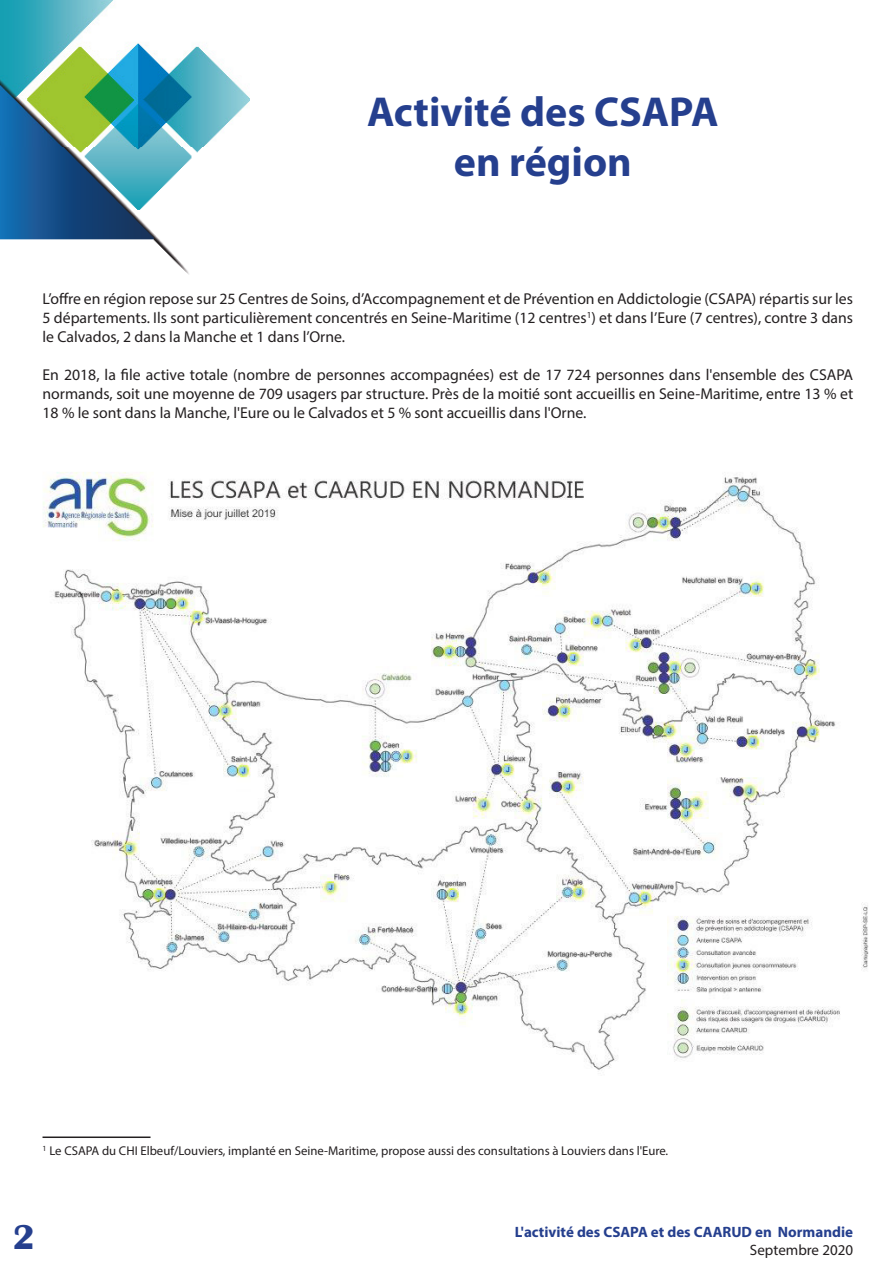
<style>
.page{position:relative;width:893px;height:1263px;background:#fff}
.page>*{position:absolute;margin:0;border:0;box-sizing:border-box;transform-origin:0 0}
.t1{font:700 42px "Myriad Pro";color:#253f8e}
.t2{font:700 36px "Britannic";color:#253f8e}
.t3{font:15.75px/18.9px "Myriad Pro";color:#231f20;text-align:justify}
.t4{font:700 15px "Myriad Pro";color:#253f8e}
.t5{font:15px "Myriad Pro";color:#231f20}
.t6{font:12.75px "Myriad Pro";color:#231f20}
</style>
<div class="page">
<img style="left:0;top:0;width:250px;height:274px">
<hr style="left:43px;top:1136px;width:108px;height:2px;background:#231f20">
<img style="left:43px;top:472px;width:826px;height:599px">
<p class="t1" style="left:367px;top:84px;width:353px">Activité des CSAPA</p>
<p class="t1" style="left:454px;top:135px;width:179px">en région</p>
<p class="t3" style="left:43px;top:289px;width:812px">L’offre en région repose sur 25 Centres de Soins, d’Accompagnement et de Prévention en Addictologie (CSAPA) répartis sur les 5 départements. Ils sont particulièrement concentrés en Seine-Maritime (12 centres<sup>1</sup>) et dans l’Eure (7 centres), contre 3 dans le Calvados, 2 dans la Manche et 1 dans l’Orne.</p>
<p class="t3" style="left:43px;top:365px;width:812px">En 2018, la file active totale (nombre de personnes accompagnées) est de 17 724 personnes dans l'ensemble des CSAPA normands, soit une moyenne de 709 usagers par structure. Près de la moitié sont accueillis en Seine-Maritime, entre 13 % et 18 % le sont dans la Manche, l'Eure ou le Calvados et 5 % sont accueillis dans l'Orne.</p>
<p class="t6" style="left:43px;top:1143px;width:627px"><sup>1</sup> Le CSAPA du CHI Elbeuf/Louviers, implanté en Seine-Maritime, propose aussi des consultations à Louviers dans l'Eure.</p>
<p class="t2" style="left:13px;top:1217px;width:23px">2</p>
<p class="t4" style="left:515px;top:1222px;width:340px">L'activité des CSAPA et des CAARUD en Normandie</p>
<p class="t5" style="left:750px;top:1241px;width:105px">Septembre 2020</p>
</div>
